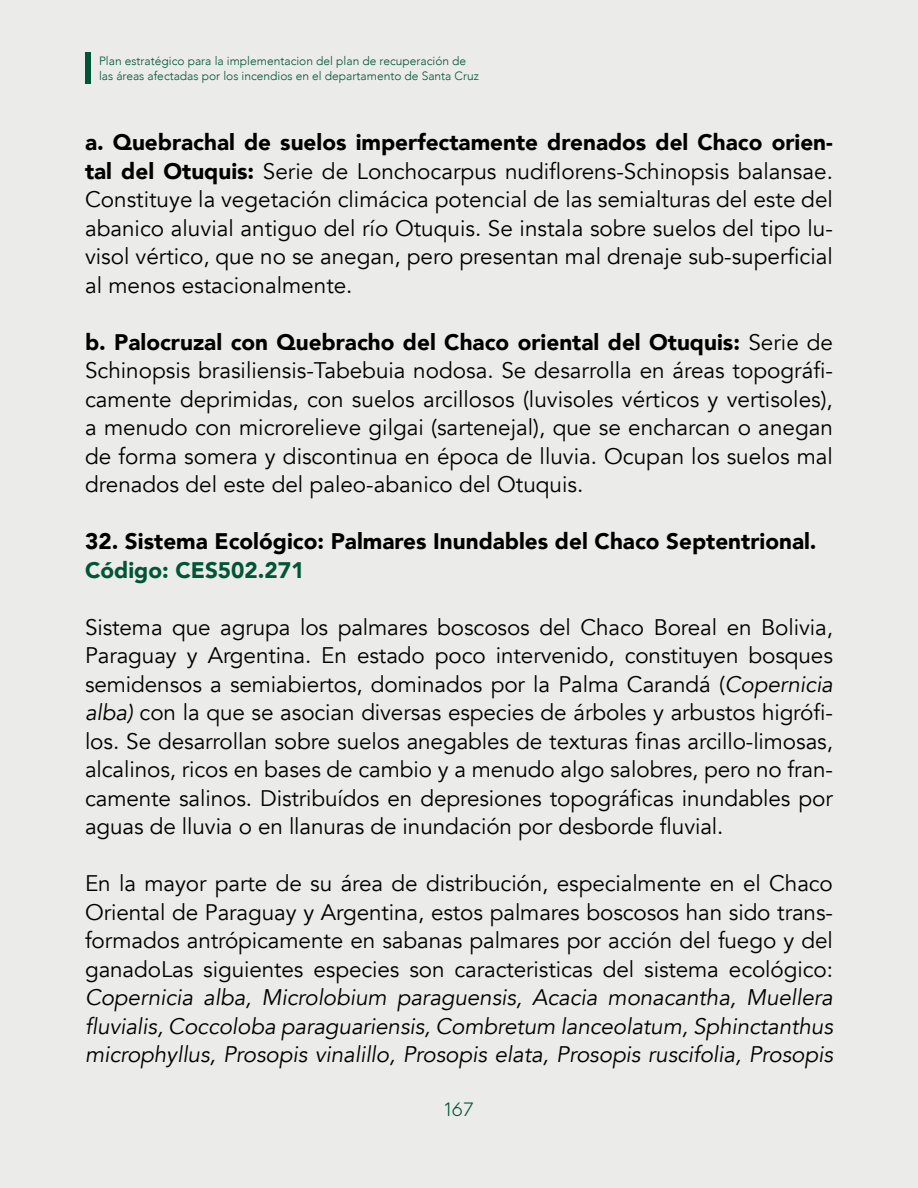
<style>
.page{position:relative;width:918px;height:1188px;background:#ebebe9}
.page>*{position:absolute;margin:0;border:0;box-sizing:border-box;transform-origin:0 0}
.t1{font:22.5px/28.5px "Avenir";letter-spacing:-.005em;color:#000;text-align:justify}
.t2{font:italic 22.5px/28.5px "Avenir";letter-spacing:-.005em;color:#000;text-align:justify}
.t3{font:900 22.5px "Avenir";color:#000}
.t4{font:900 22.5px "Avenir";color:#005437}
.t5{font:300 18px "Orkney";color:#005437}
.t6{font:300 12px/15px "Avenir";color:#005437}
.s1{font-weight:900}
.s2{font-style:italic}
</style>
<div class="page">
<div style="left:85px;top:53px;width:5px;height:31px;background:#005437"></div>
<p class="t6" style="left:99px;top:53px;width:381px">Plan estratégico para la implementacion del plan de recuperación de las áreas afectadas por los incendios en el departamento de Santa Cruz</p>
<p class="t1" style="left:85px;top:128px;width:749px"><span class="s1">a. Quebrachal de suelos imperfectamente drenados del Chaco orien&shy;tal del Otuquis:</span> Serie de Lonchocarpus nudiflorens-Schinopsis balansae.<br>Constituye la vegetación climácica potencial de las semialturas del este del abanico aluvial antiguo del río Otuquis. Se instala sobre suelos del tipo lu&shy;visol vértico, que no se anegan, pero presentan mal drenaje sub-superficial al menos estacionalmente.</p>
<p class="t1" style="left:85px;top:328px;width:749px"><span class="s1">b. Palocruzal con Quebracho del Chaco oriental del Otuquis:</span> Serie de Schinopsis brasiliensis-Tabebuia nodosa. Se desarrolla en áreas topográfi&shy;camente deprimidas, con suelos arcillosos (luvisoles vérticos y vertisoles), a menudo con microrelieve gilgai (sartenejal), que se encharcan o anegan de forma somera y discontinua en época de lluvia. Ocupan los suelos mal drenados del este del paleo-abanico del Otuquis.</p>
<p class="t3" style="left:85px;top:522px;width:733px">32. Sistema Ecológico: Palmares Inundables del Chaco Septentrional.</p>
<p class="t4" style="left:85px;top:551px;width:221px">Código: CES502.271</p>
<p class="t1" style="left:85px;top:613px;width:749px">Sistema que agrupa los palmares boscosos del Chaco Boreal en Bolivia, Paraguay y Argentina. En estado poco intervenido, constituyen bosques semidensos a semiabiertos, dominados por la Palma Carandá (<span class="s2">Copernicia alba)</span> con la que se asocian diversas especies de árboles y arbustos higrófi&shy;los. Se desarrollan sobre suelos anegables de texturas finas arcillo-limosas, alcalinos, ricos en bases de cambio y a menudo algo salobres, pero no fran&shy;camente salinos. Distribuídos en depresiones topográficas inundables por aguas de lluvia o en llanuras de inundación por desborde fluvial.</p>
<p class="t1" style="left:85px;top:870px;width:749px">En la mayor parte de su área de distribución, especialmente en el Chaco Oriental de Paraguay y Argentina, estos palmares boscosos han sido trans&shy;formados antrópicamente en sabanas palmares por acción del fuego y del ganadoLas siguientes especies son caracteristicas del sistema ecológico:</p>
<p class="t2" style="left:85px;top:984px;width:749px">Copernicia alba, Microlobium paraguensis, Acacia monacantha, Muellera fluvialis, Coccoloba paraguariensis, Combretum lanceolatum, Sphinctanthus microphyllus, Prosopis vinalillo, Prosopis elata, Prosopis ruscifolia, Prosopis</p>
<p class="t5" style="left:445px;top:1098px;width:30px">167</p>
</div>
